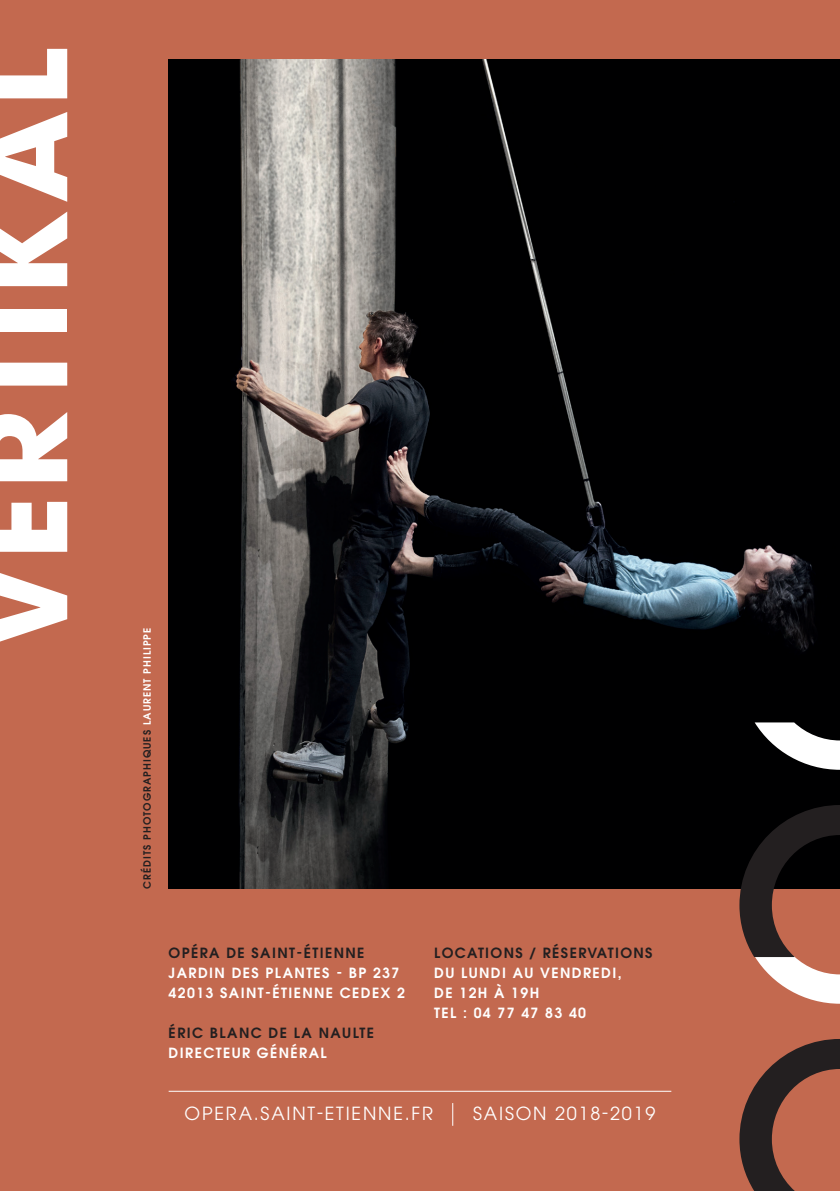
<style>
.page{position:relative;width:840px;height:1191px;background:#fff}
.page>*{position:absolute;margin:0;border:0;box-sizing:border-box;transform-origin:0 0}
.t1{font:700 121.4px "ITC Avant Garde Pro";letter-spacing:.035em;color:#fff}
.t2{font:18px "ITC Avant Garde Pro";letter-spacing:.1em;color:#fff}
.t3{font:600 14px/20px "ITC Avant Garde Pro";letter-spacing:.1em;color:#fff}
.t4{font:600 14px "ITC Avant Garde Pro";letter-spacing:.1em;color:#231f20}
.t5{font:600 10px "ITC Avant Garde Pro";letter-spacing:.1em;color:#231f20}
.s1{color:#fff}
</style>
<div class="page">
<div style="left:0;top:0;width:839px;height:1191px;background:#c3694f"></div>
<img style="left:168px;top:59px;width:671px;height:829px">
<svg style="left:739px;top:805px;width:100px;height:198px"></svg>
<svg style="left:754px;top:722px;width:85px;height:48px;background:#8d8d8d"></svg>
<svg style="left:739px;top:1039px;width:100px;height:152px"></svg>
<hr style="left:168px;top:1090px;width:503px;height:1px;background:#fff">
<svg style="left:452px;top:1103px;width:1px;height:22px"></svg>
<h1 class="t1" style="left:-59px;top:651px;width:604px;rotate:-90deg">VERTIKAL</h1>
<p class="t5" style="left:140px;top:888px;width:262px;rotate:-90deg">CRÉDITS PHOTOGRAPHIQUES <span class="s1">LAURENT PHILIPPE</span></p>
<p class="t4" style="left:168px;top:943px;width:197px">OPÉRA DE SAINT-ÉTIENNE</p>
<p class="t3" style="left:168px;top:962px;width:238px">JARDIN DES PLANTES - BP 237<br>42013 SAINT-ÉTIENNE CEDEX 2</p>
<p class="t4" style="left:168px;top:1023px;width:207px">ÉRIC BLANC DE LA NAULTE</p>
<p class="t3" style="left:168px;top:1042px;width:159px">DIRECTEUR GÉNÉRAL</p>
<p class="t4" style="left:434px;top:943px;width:220px">LOCATIONS / RÉSERVATIONS</p>
<p class="t3" style="left:434px;top:962px;width:189px">DU LUNDI AU VENDREDI,<br>DE 12H À 19H<br>TEL : 04 77 47 83 40</p>
<p class="t2" style="left:184px;top:1102px;width:250px">OPERA.SAINT-ETIENNE.FR</p>
<p class="t2" style="left:473px;top:1102px;width:184px">SAISON 2018-2019</p>
</div>
